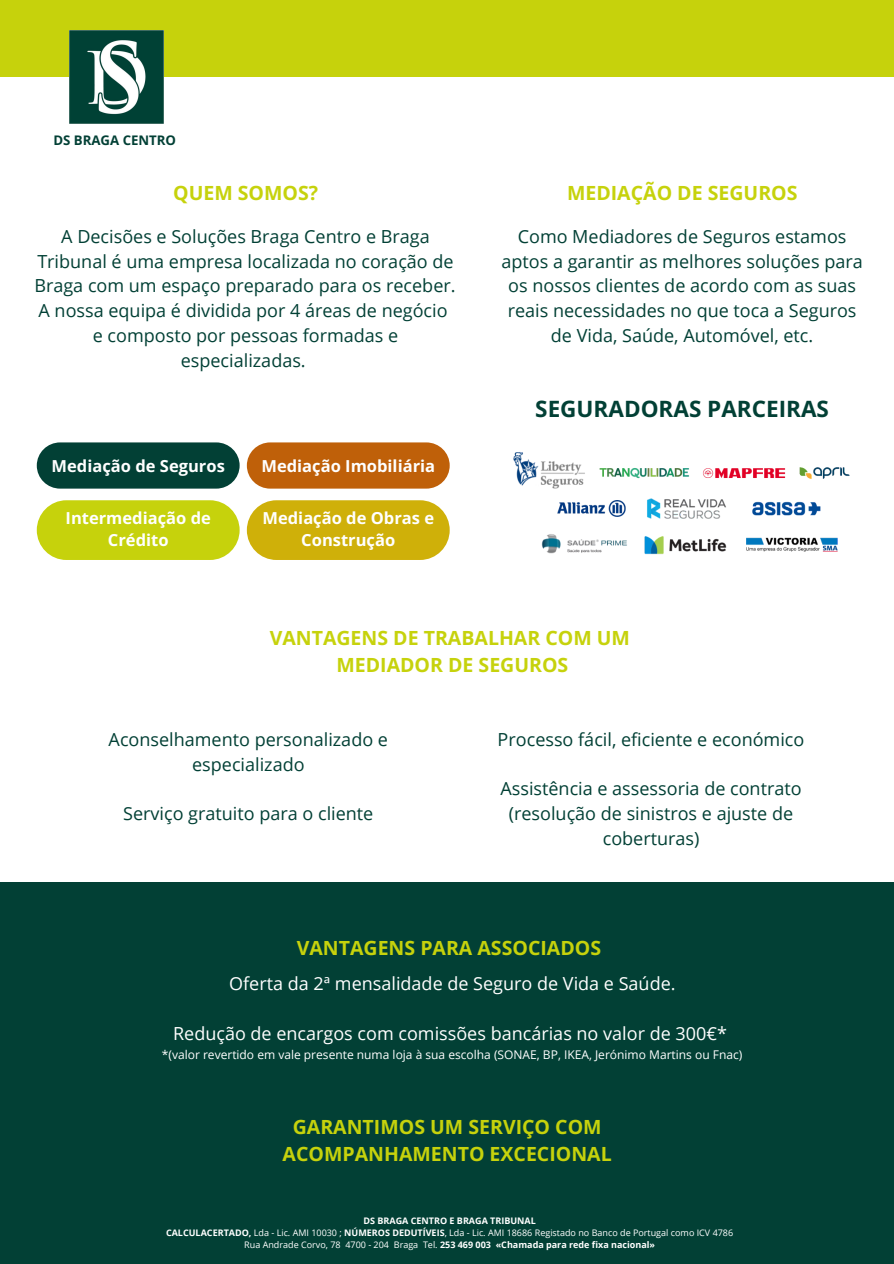
<style>
.page{position:relative;width:894px;height:1264px;background:#fff}
.page>*{position:absolute;margin:0;border:0;box-sizing:border-box;transform-origin:0 0}
.t1{font:700 22.5px "Open Sans";color:#024035}
.t2{font:700 19.5px/27px "Open Sans";color:#c6d20c;text-align:center}
.t3{font:18px/24.8px "Open Sans";color:#024035;text-align:center}
.t4{font:18px "Open Sans";color:#fff}
.t5{font:700 16.5px/22.5px "Open Sans";color:#fff;text-align:center}
.t6{font:700 13.2px "Open Sans";color:#024035}
.t7{font:12px "Open Sans";color:#fff}
.t8{font:9px/12px "Open Sans";color:#fff;text-align:center}
.s1{font-weight:700}
</style>
<div class="page">
<div style="left:0;top:0;width:893px;height:77px;background:#c6d20c"></div>
<img style="left:70px;top:30px;width:93px;height:94px">
<div style="left:37px;top:442px;width:202px;height:46px;background:#024035;border-radius:23px"></div>
<div style="left:37px;top:500px;width:202px;height:60px;background:#c6d20c;border-radius:30px"></div>
<div style="left:247px;top:442px;width:202px;height:46px;background:#bf6009;border-radius:23px"></div>
<div style="left:247px;top:500px;width:202px;height:60px;background:#cfb009;border-radius:30px"></div>
<div style="left:0;top:882px;width:893px;height:381px;background:#024035"></div>
<img style="left:513px;top:452px;width:337px;height:103px">
<p class="t6" style="left:53px;top:131px;width:124px">DS BRAGA CENTRO</p>
<p class="t2" style="left:173px;top:179px;width:146px">QUEM SOMOS?</p>
<p class="t3" style="left:34px;top:223px;width:422px">A Decisões e Soluções Braga Centro e Braga Tribunal é uma empresa localizada no coração de Braga com um espaço preparado para os receber.<br>A nossa equipa é dividida por 4 áreas de negócio e composto por pessoas formadas e especializadas.</p>
<p class="t5" style="left:52px;top:454px;width:175px">Mediação de Seguros</p>
<p class="t5" style="left:66px;top:506px;width:147px">Intermediação de<br>Crédito</p>
<p class="t5" style="left:261px;top:454px;width:175px">Mediação Imobiliária</p>
<p class="t5" style="left:262px;top:506px;width:173px">Mediação de Obras e<br>Construção</p>
<p class="t2" style="left:567px;top:179px;width:232px">MEDIAÇÃO DE SEGUROS</p>
<p class="t3" style="left:501px;top:223px;width:363px">Como Mediadores de Seguros estamos aptos a garantir as melhores soluções para os nossos clientes de acordo com as suas reais necessidades no que toca a Seguros de Vida, Saúde, Automóvel, etc.</p>
<p class="t1" style="left:535px;top:392px;width:295px">SEGURADORAS PARCEIRAS</p>
<p class="t2" style="left:269px;top:624px;width:362px">VANTAGENS DE TRABALHAR COM UM<br>MEDIADOR DE SEGUROS</p>
<p class="t3" style="left:109px;top:726px;width:281px">Aconselhamento personalizado e especializado</p>
<p class="t3" style="left:123px;top:800px;width:251px">Serviço gratuito para o cliente</p>
<p class="t3" style="left:497px;top:726px;width:308px">Processo fácil, eficiente e económico</p>
<p class="t3" style="left:500px;top:776px;width:302px">Assistência e assessoria de contrato (resolução de sinistros e ajuste de coberturas)</p>
<p class="t2" style="left:296px;top:933px;width:306px">VANTAGENS PARA ASSOCIADOS</p>
<p class="t4" style="left:229px;top:971px;width:448px">Oferta da 2ª mensalidade de Seguro de Vida e Saúde.</p>
<p class="t4" style="left:173px;top:1021px;width:555px">Redução de encargos com comissões bancárias no valor de 300€*</p>
<p class="t7" style="left:162px;top:1046px;width:582px">*(valor revertido em vale presente numa loja à sua escolha (SONAE, BP, IKEA, Jerónimo Martins ou Fnac)</p>
<p class="t2" style="left:282px;top:1113px;width:330px">GARANTIMOS UM SERVIÇO COM<br>ACOMPANHAMENTO EXCECIONAL</p>
<p class="t8" style="left:166px;top:1214px;width:568px"><span class="s1">DS BRAGA CENTRO E BRAGA TRIBUNAL<br>CALCULACERTADO,</span> Lda - Lic. AMI 10030 ; <span class="s1">NÚMEROS DEDUTÍVEIS</span>, Lda - Lic. AMI 18686 Registado no Banco de Portugal como ICV 4786<br>Rua Andrade Corvo, 78 4700 - 204 Braga Tel. <span class="s1">253 469 003 «Chamada para rede fixa nacional»</span></p>
</div>
